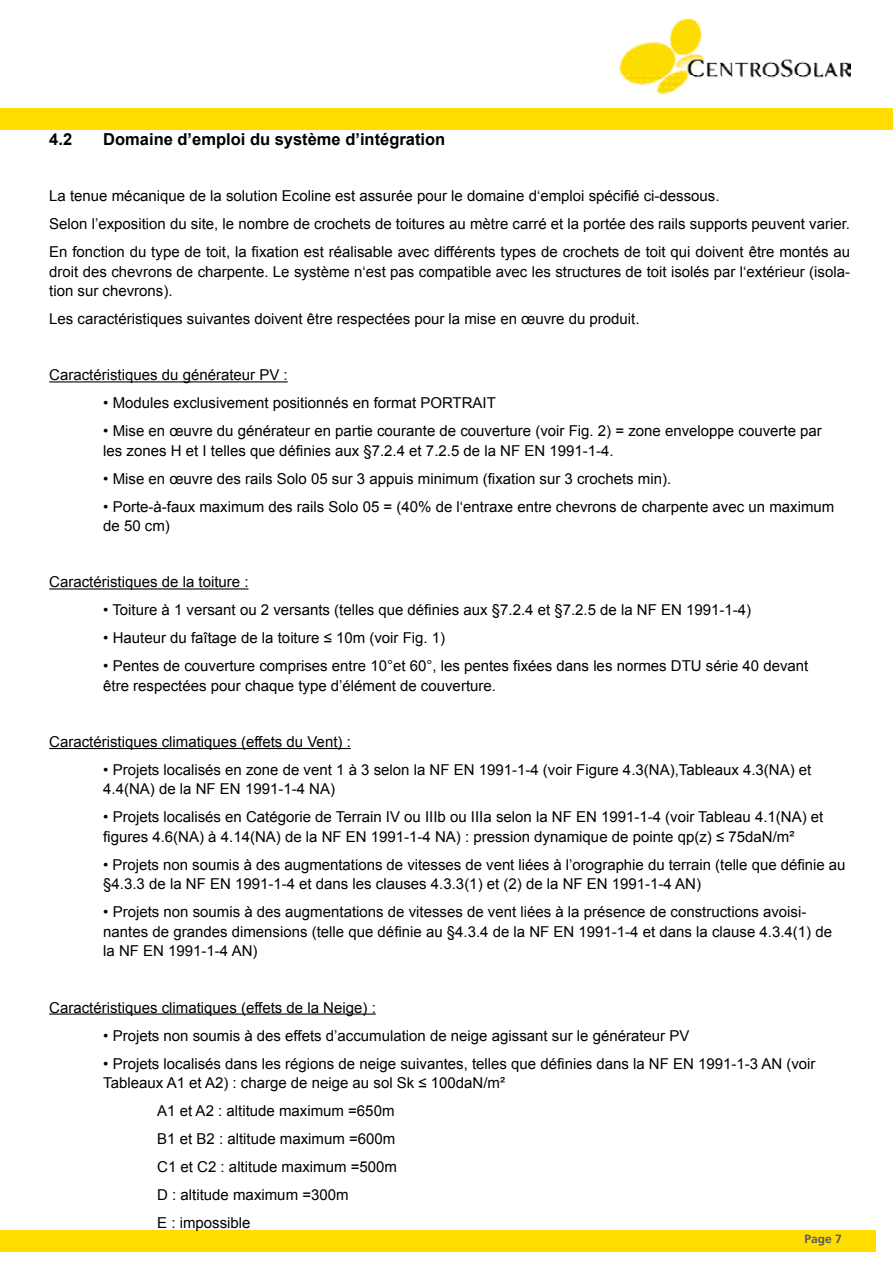
<style>
.page{position:relative;width:893px;height:1263px;background:#fff}
.page>*{position:absolute;margin:0;border:0;box-sizing:border-box;transform-origin:0 0}
.t1{font:700 16.5px "Arial";color:#000}
.t2{font:15px/19.5px "Arial";color:#000}
.t3{font:700 12px "Frutiger LT";color:#58595b}
</style>
<div class="page">
<div style="left:0;top:1230px;width:876px;height:21px;background:#fd0"></div>
<div style="left:0;top:108px;width:893px;height:22px;background:#fd0"></div>
<img style="left:618px;top:17px;width:232px;height:78px">
<hr style="left:49px;top:381px;width:239px;height:1px;background:#000">
<hr style="left:49px;top:588px;width:200px;height:1px;background:#000">
<hr style="left:49px;top:748px;width:302px;height:1px;background:#000">
<hr style="left:49px;top:1013px;width:327px;height:1px;background:#000">
<p class="t1" style="left:49px;top:129px;width:24px">4.2</p>
<p class="t1" style="left:103px;top:129px;width:343px">Domaine d’emploi du système d’intégration</p>
<p class="t2" style="left:49px;top:182px;width:802px;line-height:28px">La tenue mécanique de la solution Ecoline est assurée pour le domaine d‘emploi spécifié ci-dessous.<br>Selon l’exposition du site, le nombre de crochets de toitures au mètre carré et la portée des rails supports peuvent varier.<br>En fonction du type de toit, la fixation est réalisable avec différents types de crochets de toit qui doivent être montés au</p>
<p class="t2" style="left:49px;top:262px;width:802px">droit des chevrons de charpente. Le système n‘est pas compatible avec les structures de toit isolés par l‘extérieur (isola&shy;tion sur chevrons).</p>
<p class="t2" style="left:49px;top:309px;width:592px">Les caractéristiques suivantes doivent être respectées pour la mise en œuvre du produit.</p>
<p class="t2" style="left:49px;top:365px;width:240px">Caractéristiques du générateur PV :</p>
<p class="t2" style="left:103px;top:393px;width:394px">• Modules exclusivement positionnés en format PORTRAIT</p>
<p class="t2" style="left:103px;top:421px;width:720px">• Mise en œuvre du générateur en partie courante de couverture (voir Fig. 2) = zone enveloppe couverte par les zones H et I telles que définies aux §7.2.4 et 7.2.5 de la NF EN 1991-1-4.</p>
<p class="t2" style="left:103px;top:469px;width:569px">• Mise en œuvre des rails Solo 05 sur 3 appuis minimum (fixation sur 3 crochets min).</p>
<p class="t2" style="left:103px;top:497px;width:733px">• Porte-à-faux maximum des rails Solo 05 = (40% de l‘entraxe entre chevrons de charpente avec un maximum de 50 cm)</p>
<p class="t2" style="left:49px;top:572px;width:201px">Caractéristiques de la toiture :</p>
<p class="t2" style="left:103px;top:600px;width:649px">• Toiture à 1 versant ou 2 versants (telles que définies aux §7.2.4 et §7.2.5 de la NF EN 1991-1-4)</p>
<p class="t2" style="left:103px;top:628px;width:343px">• Hauteur du faîtage de la toiture ≤ 10m (voir Fig. 1)</p>
<p class="t2" style="left:103px;top:656px;width:707px">• Pentes de couverture comprises entre 10°et 60°, les pentes fixées dans les normes DTU série 40 devant être respectées pour chaque type d’élément de couverture.</p>
<p class="t2" style="left:49px;top:732px;width:303px">Caractéristiques climatiques (effets du Vent) :</p>
<p class="t2" style="left:103px;top:760px;width:710px">• Projets localisés en zone de vent 1 à 3 selon la NF EN 1991-1-4 (voir Figure 4.3(NA),Tableaux 4.3(NA) et<br>4.4(NA) de la NF EN 1991-1-4 NA)</p>
<p class="t2" style="left:103px;top:808px;width:722px">• Projets localisés en Catégorie de Terrain IV ou IIIb ou IIIa selon la NF EN 1991-1-4 (voir Tableau 4.1(NA) et figures 4.6(NA) à 4.14(NA) de la NF EN 1991-1-4 NA) : pression dynamique de pointe qp(z) ≤ 75daN/m²</p>
<p class="t2" style="left:103px;top:855px;width:744px">• Projets non soumis à des augmentations de vitesses de vent liées à l’orographie du terrain (telle que définie au §4.3.3 de la NF EN 1991-1-4 et dans les clauses 4.3.3(1) et (2) de la NF EN 1991-1-4 AN)</p>
<p class="t2" style="left:103px;top:903px;width:730px">• Projets non soumis à des augmentations de vitesses de vent liées à la présence de constructions avoisi&shy;nantes de grandes dimensions (telle que définie au §4.3.4 de la NF EN 1991-1-4 et dans la clause 4.3.4(1) de la NF EN 1991-1-4 AN)</p>
<p class="t2" style="left:49px;top:998px;width:328px">Caractéristiques climatiques (effets de la Neige) :</p>
<p class="t2" style="left:103px;top:1026px;width:588px">• Projets non soumis à des effets d’accumulation de neige agissant sur le générateur PV</p>
<p class="t2" style="left:103px;top:1054px;width:714px">• Projets localisés dans les régions de neige suivantes, telles que définies dans la NF EN 1991-1-3 AN (voir<br>Tableaux A1 et A2) : charge de neige au sol Sk ≤ 100daN/m²</p>
<p class="t2" style="left:157px;top:1097px;width:241px;line-height:28px">A1 et A2 : altitude maximum =650m<br>B1 et B2 : altitude maximum =600m<br>C1 et C2 : altitude maximum =500m<br>D : altitude maximum =300m<br>E : impossible</p>
<p class="t3" style="left:805px;top:1232px;width:39px">Page 7</p>
</div>
